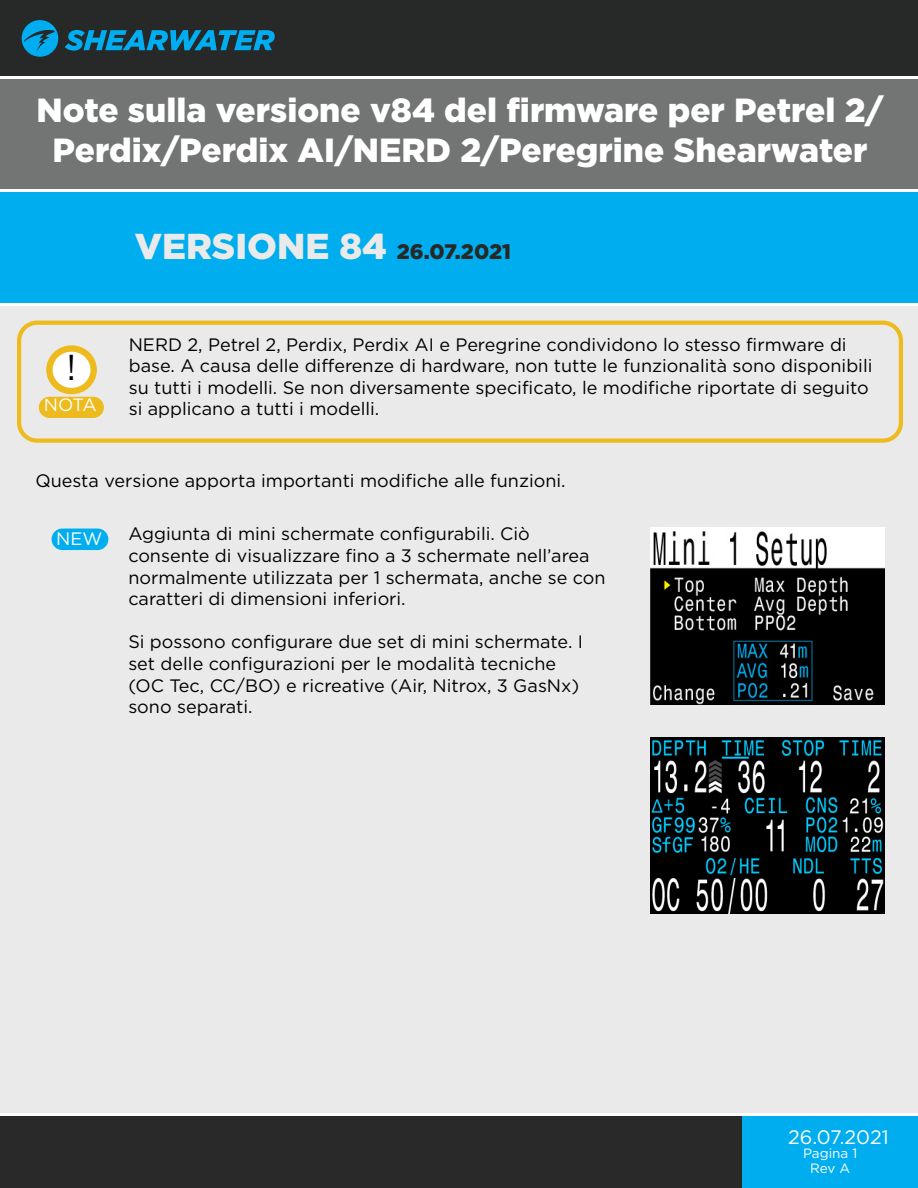
<style>
.page{position:relative;width:918px;height:1188px;background:#fff}
.page>*{position:absolute;margin:0;border:0;box-sizing:border-box;transform-origin:0 0}
.t1{font:900 36px "Gotham HTF";color:#eaeaea}
.t2{font:36px "Gotham HTF";color:#000}
.t3{font:900 33.45px/40.2px "Gotham HTF";color:#fff;text-align:center}
.t4{font:19.5px "Gotham HTF";color:#fff}
.t5{font:18px/21.6px "Gotham HTF";color:#000}
.t6{font:18px "Gotham HTF";color:#fff}
.t7{font:13.5px "Gotham HTF";color:#fff}
.s1{font-size:21px;color:#272828}
</style>
<div class="page">
<div style="left:0;top:0;width:918px;height:77px;background:#272828"></div>
<div style="left:0;top:1114px;width:918px;height:74px;background:#292929"></div>
<div style="left:0;top:305px;width:918px;height:809px;background:#eaeaea"></div>
<svg style="left:65px;top:30px;width:210px;height:21px"></svg>
<svg style="left:22px;top:20px;width:36px;height:37px"></svg>
<div style="left:0;top:191px;width:918px;height:114px;background:#00aeef"></div>
<div style="left:0;top:77px;width:918px;height:114px;background:#737474"></div>
<div style="left:742px;top:1114px;width:176px;height:74px;background:#00aeef"></div>
<hr style="left:0;top:76px;width:918px;height:3px;background:#fff">
<hr style="left:0;top:189px;width:918px;height:3px;background:#fff">
<hr style="left:0;top:303px;width:918px;height:3px;background:#fff">
<hr style="left:0;top:1113px;width:918px;height:3px;background:#fff">
<div style="left:17px;top:321px;width:886px;height:122px;border:4px solid #edbb1d;border-radius:18px"></div>
<div style="left:52px;top:529px;width:56px;height:20px;background:#00aeef;border-radius:10px"></div>
<div style="left:52px;top:529px;width:56px;height:21px;border:2px solid #00aeef;border-radius:10px"></div>
<img style="left:651px;top:738px;width:234px;height:175px">
<img style="left:651px;top:527px;width:234px;height:177px">
<svg style="left:49px;top:349px;width:45px;height:42px"></svg>
<div style="left:46px;top:345px;width:51px;height:49px;border:6px solid #edbb1d;border-radius:50%"></div>
<div style="left:40px;top:397px;width:63px;height:20px;background:#edbb1d;border-radius:10px"></div>
<div style="left:39px;top:397px;width:65px;height:21px;border:2px solid #edbb1d;border-radius:10px"></div>
<p class="t3" style="left:37px;top:89px;width:848px">Note sulla versione v84 del firmware per Petrel 2/<br>Perdix/Perdix AI/NERD 2/Peregrine Shearwater</p>
<p class="t2" style="left:67px;top:347px;width:11px">!</p>
<p class="t6" style="left:44px;top:395px;width:54px">NOTA</p>
<p class="t1" style="left:135px;top:225px;width:378px">VERSIONE 84 <span class="s1">26.07.2021</span></p>
<p class="t5" style="left:129px;top:333px;width:745px">NERD 2, Petrel 2, Perdix, Perdix AI e Peregrine condividono lo stesso firmware di base. A causa delle differenze di hardware, non tutte le funzionalità sono disponibili su tutti i modelli. Se non diversamente specificato, le modifiche riportate di seguito si applicano a tutti i modelli.</p>
<p class="t5" style="left:35px;top:469px;width:532px">Questa versione apporta importanti modifiche alle funzioni.</p>
<p class="t6" style="left:56px;top:528px;width:48px">NEW</p>
<p class="t5" style="left:128px;top:523px;width:479px">Aggiunta di mini schermate configurabili. Ciò consente di visualizzare fino a 3 schermate nell’area normalmente utilizzata per 1 schermata, anche se con caratteri di dimensioni inferiori.</p>
<p class="t5" style="left:128px;top:631px;width:456px">Si possono configurare due set di mini schermate. I set delle configurazioni per le modalità tecniche (OC Tec, CC/BO) e ricreative (Air, Nitrox, 3 GasNx) sono separati.</p>
<p class="t4" style="left:788px;top:1126px;width:102px">26.07.2021</p>
<p class="t7" style="left:803px;top:1146px;width:56px">Pagina 1</p>
<p class="t7" style="left:810px;top:1160px;width:41px">Rev A</p>
</div>
